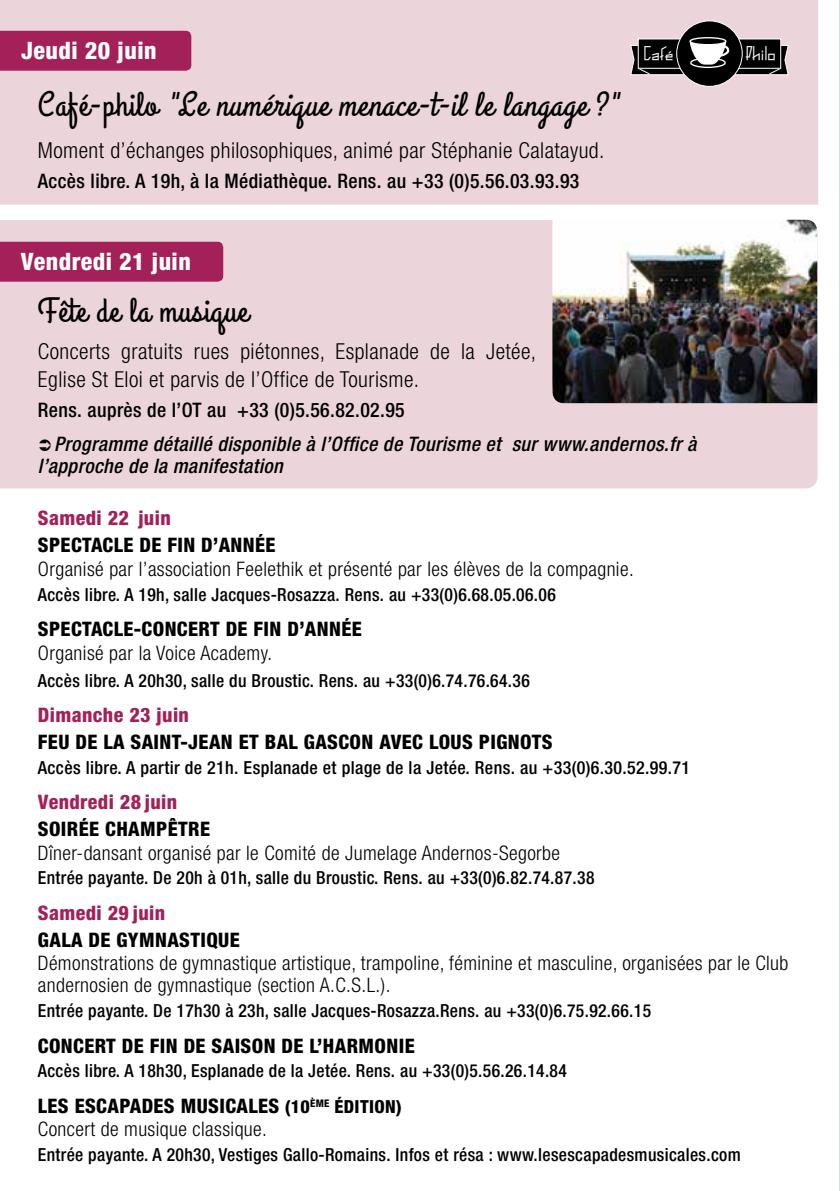
<style>
.page{position:relative;width:840px;height:1191px;background:#fff}
.page>*{position:absolute;margin:0;border:0;box-sizing:border-box;transform-origin:0 0}
.t1{font:italic 34px "Grand Hotel";letter-spacing:.03em;color:#000}
.t2{font:34px "Grand Hotel";letter-spacing:.03em;color:#000}
.t3{font:800 condensed 24px "Helvetica Neue LT Std";letter-spacing:.02em;color:#fff}
.t4{font:300 condensed 22px/28px "Helvetica Neue LT Std";letter-spacing:.02em;color:#000}
.t5{font:700 20.4px "Pelanquier";letter-spacing:.055em;color:#fff}
.t6{font:300 condensed 20px/22px "Helvetica Neue LT Std";letter-spacing:.02em;color:#000}
.t7{font:800 condensed 20px "Helvetica Neue LT Std";letter-spacing:.02em;color:#000}
.t8{font:500 condensed 20px "Helvetica Neue LT Std";letter-spacing:.02em;color:#000}
.t9{font:italic 500 condensed 20px/22px "Helvetica Neue LT Std";letter-spacing:.02em;color:#000}
.t10{font:800 condensed 20px "Helvetica Neue LT Std";letter-spacing:.02em;color:#a32058}
.t11{font:500 condensed 18px "Helvetica Neue LT Std";letter-spacing:.02em;color:#000}
.s1{font-style:normal}
.s2{font-weight:800}
.s3{font-weight:800;font-size:18px}
</style>
<div class="page">
<div style="left:0;top:220px;width:816px;height:268px;background:#ebd5db"></div>
<svg style="left:0;top:232px;width:223px;height:50px;background:#b14472"></svg>
<img style="left:552px;top:220px;width:264px;height:183px">
<div style="left:0;top:0;width:817px;height:205px;background:#ebd5db"></div>
<div style="left:0;top:31px;width:191px;height:40px;background:#a32058"></div>
<div style="left:676px;top:21px;width:65px;height:65px;background:#000;border-radius:50%"></div>
<div style="left:689px;top:37px;width:37px;height:8px;border:1px solid #fff;border-radius:50%"></div>
<svg style="left:629px;top:41px;width:159px;height:35px"></svg>
<svg style="left:40px;top:439px;width:28px;height:12px"></svg>
<h2 class="t3" style="left:21px;top:36px;width:137px">Jeudi 20 juin</h2>
<p class="t5" style="left:643px;top:43px;width:31px">Café</p>
<p class="t5" style="left:745px;top:43px;width:31px">Philo</p>
<h1 class="t1" style="left:38px;top:83px;width:590px"><span class="s1">Café-philo</span> "Le numérique menace-t-il le langage ?"</h1>
<p class="t4" style="left:38px;top:136px;width:567px">Moment d’échanges philosophiques, animé par Stéphanie Calatayud.</p>
<p class="t8" style="left:38px;top:169px;width:542px">Accès libre. A 19h, à la Médiathèque. Rens. au +33 (0)5.56.03.93.93</p>
<h2 class="t3" style="left:21px;top:237px;width:157px">Samedi 15 juin</h2>
<h2 class="t3" style="left:21px;top:247px;width:171px">Vendredi 21 juin</h2>
<h1 class="t2" style="left:38px;top:289px;width:212px">Fête de la musique</h1>
<p class="t4" style="left:38px;top:337px;width:499px">Concerts gratuits rues piétonnes, Esplanade de la Jetée,<br>Eglise St Eloi et parvis de l’Office de Tourisme.</p>
<p class="t8" style="left:38px;top:398px;width:368px">Rens. auprès de l’OT au +33 (0)5.56.82.02.95</p>
<p class="t9" style="left:38px;top:433px;width:659px;text-indent:16px">Programme détaillé disponible à l’Office de Tourisme et sur www.andernos.fr à l’approche de la manifestation</p>
<p class="t10" style="left:38px;top:506px;width:134px">Samedi 22 juin</p>
<p class="t7" style="left:38px;top:533px;width:239px">SPECTACLE DE FIN D’ANNÉE</p>
<p class="t6" style="left:38px;top:558px;width:597px">Organisé par l’association Feelethik et présenté par les élèves de la compagnie.</p>
<p class="t11" style="left:38px;top:584px;width:519px">Accès libre. A 19h, salle Jacques-Rosazza. Rens. au +33(0)6.68.05.06.06</p>
<p class="t7" style="left:38px;top:616px;width:325px">SPECTACLE-CONCERT DE FIN D’ANNÉE</p>
<p class="t6" style="left:38px;top:641px;width:236px">Organisé par la Voice Academy.</p>
<p class="t11" style="left:38px;top:669px;width:493px">Accès libre. A 20h30, salle du Broustic. Rens. au +33(0)6.74.76.64.36</p>
<p class="t10" style="left:38px;top:702px;width:152px">Dimanche 23 juin</p>
<p class="t7" style="left:38px;top:729px;width:515px">FEU DE LA SAINT-JEAN ET BAL GASCON AVEC LOUS PIGNOTS</p>
<p class="t11" style="left:38px;top:756px;width:653px">Accès libre. A partir de 21h. Esplanade et plage de la Jetée. Rens. au +33(0)6.30.52.99.71</p>
<p class="t10" style="left:38px;top:789px;width:141px">Vendredi 28 juin</p>
<p class="t7" style="left:38px;top:816px;width:173px">SOIRÉE CHAMPÊTRE</p>
<p class="t6" style="left:38px;top:841px;width:523px">Dîner-dansant organisé par le Comité de Jumelage Andernos-Segorbe</p>
<p class="t11" style="left:38px;top:867px;width:557px">Entrée payante. De 20h à 01h, salle du Broustic. Rens. au +33(0)6.82.74.87.38</p>
<p class="t10" style="left:38px;top:900px;width:129px">Samedi 29 juin</p>
<p class="t7" style="left:38px;top:927px;width:203px">GALA DE GYMNASTIQUE</p>
<p class="t6" style="left:38px;top:952px;width:751px">Démonstrations de gymnastique artistique, trampoline, féminine et masculine, organisées par le Club andernosien de gymnastique (section A.C.S.L.).</p>
<p class="t11" style="left:38px;top:1000px;width:614px">Entrée payante. De 17h30 à 23h, salle Jacques-Rosazza.Rens. au +33(0)6.75.92.66.15</p>
<p class="t7" style="left:38px;top:1033px;width:378px">CONCERT DE FIN DE SAISON DE L’HARMONIE</p>
<p class="t11" style="left:38px;top:1060px;width:530px">Accès libre. A 18h30, Esplanade de la Jetée. Rens. au +33(0)5.56.26.14.84</p>
<p class="t6" style="left:38px;top:1093px;width:365px;line-height:23.6px"><span class="s2">LES ESCAPADES MUSICALES</span> <span class="s3">(10</span><sup>ÈME</sup> <span class="s3">ÉDITION)<br></span>Concert de musique classique.</p>
<p class="t11" style="left:38px;top:1144px;width:704px">Entrée payante. A 20h30, Vestiges Gallo-Romains. Infos et résa : www.lesescapadesmusicales.com</p>
</div>
